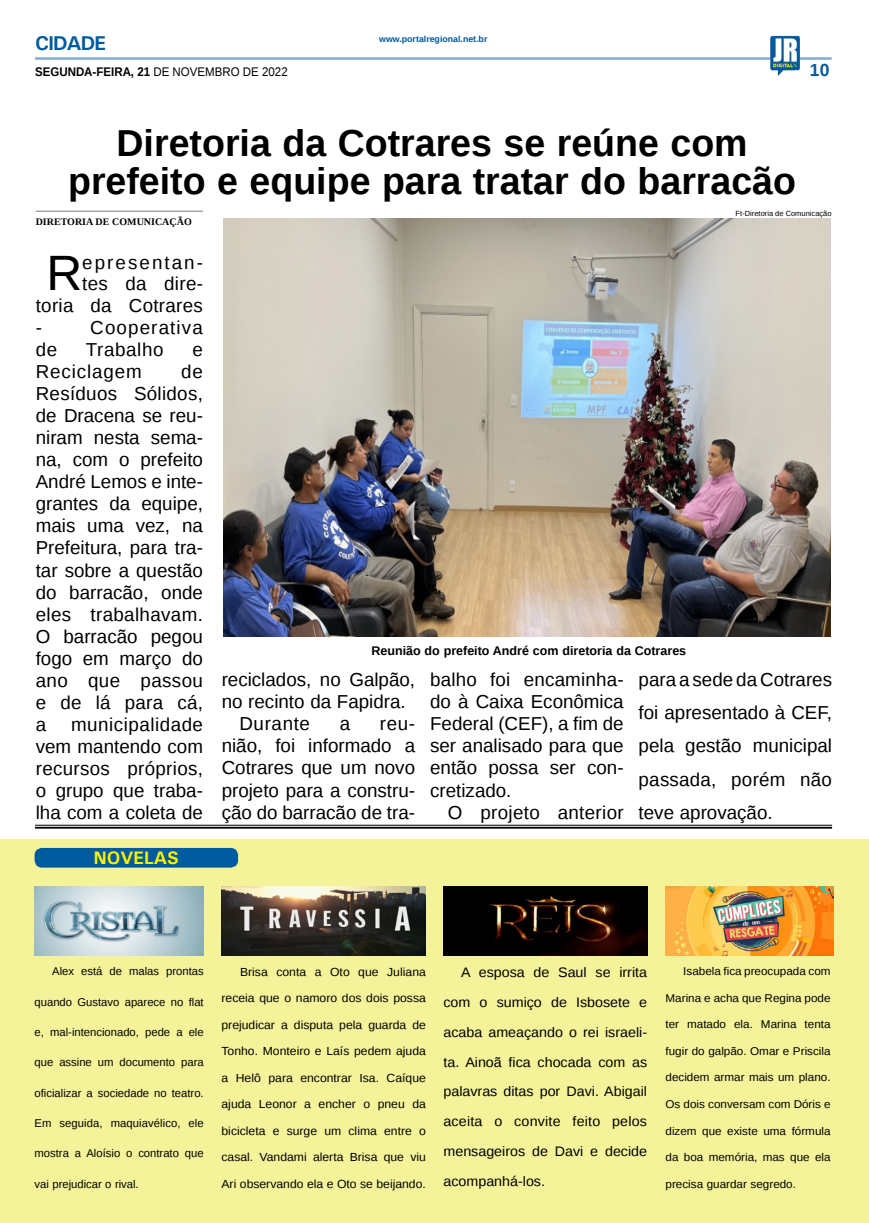
<style>
.page{position:relative;width:869px;height:1223px;background:#fff}
.page>*{position:absolute;margin:0;border:0;box-sizing:border-box;transform-origin:0 0}
.MATÉRIA{font:49.62px "Liberation Sans";color:#000}
.TÍTULO{font:700 37.5px "Liberation Sans";color:#000}
.TITULO_PG{font:700 20px "Univers";letter-spacing:-.04em;color:#005a9e}
.MATÉRIA-2{font:18.75px/22px "Liberation Sans";color:#000;text-align:justify}
.MATÉRIA-3{font:18.75px "Liberation Sans";letter-spacing:.02em;color:#000}
.MATÉRIA-4{font:18.75px "Liberation Sans";letter-spacing:.035em;color:#000}
.MATÉRIA-5{font:18.75px "Liberation Sans";letter-spacing:.11em;color:#000}
.MATÉRIA-6{font:18.75px "Liberation Sans";letter-spacing:.06em;color:#000}
.MATÉRIA-7{font:18.75px "Liberation Sans";letter-spacing:.05em;color:#000}
.t1{font:700 18.12px "Univers";color:#fff200}
.TÍTULO-2{font:700 17.5px "Liberation Sans";color:#005a9e}
.MATÉRIA-8{font:13.75px/29.8px "Liberation Sans";color:#000;text-align:justify;scale:1.04 1}
.LEGENDA{font:700 12.5px "Liberation Sans";color:#000}
.DATA_PG{font:700 12.5px "Liberation Sans";color:#000;scale:.92 1}
.MATÉRIA-9{font:11.75px "Liberation Sans";color:#000;scale:1.04 1}
.MATÉRIA-10{font:11.25px "Liberation Sans";color:#000;scale:1.04 1}
.MATÉRIA-11{font:11.25px "Liberation Sans";color:#000}
.CRÉDITO_NOME{font:700 10px "Liberation Serif";color:#000}
.DATA_PG-2{font:700 8.75px "Liberation Sans";color:#005a9e}
.CRÉDITO_FOTO{font:7.5px "Liberation Sans";color:#000}
.s1{font-weight:400}
</style>
<div class="page">
<hr style="left:35px;top:57px;width:796px;height:3px;background:#005a9e">
<img style="left:769px;top:36px;width:30px;height:40px">
<div style="left:0;top:839px;width:868px;height:383px;background:#f5f39a"></div>
<div style="left:35px;top:848px;width:203px;height:19px;background:#005b9e;border-radius:8px"></div>
<hr style="left:35px;top:825px;width:796px;height:1px;background:#000101">
<hr style="left:35px;top:826px;width:796px;height:2px;background:#000101">
<img style="left:665px;top:886px;width:168px;height:69px">
<img style="left:35px;top:886px;width:169px;height:69px">
<img style="left:221px;top:886px;width:205px;height:69px">
<img style="left:443px;top:886px;width:204px;height:69px">
<img style="left:223px;top:218px;width:607px;height:418px">
<hr style="left:36px;top:211px;width:167px;height:1px;background:#939598">
<p class="TITULO_PG" style="left:35px;top:31px;width:72px">CIDADE</p>
<p class="DATA_PG" style="left:35px;top:63px;width:276px">SEGUNDA-FEIRA, 21 <span class="s1">DE NOVEMBRO DE 2022</span></p>
<p class="DATA_PG-2" style="left:379px;top:33px;width:110px">www.portalregional.net.br</p>
<p class="TÍTULO-2" style="left:809px;top:58px;width:21px">10</p>
<p class="TÍTULO" style="left:116px;top:117px;width:632px">Diretoria da Cotrares se reúne com</p>
<p class="TÍTULO" style="left:68px;top:155px;width:729px">prefeito e equipe para tratar do barracão</p>
<p class="CRÉDITO_NOME" style="left:36px;top:215px;width:157px">DIRETORIA DE COMUNICAÇÃO</p>
<p class="MATÉRIA" style="left:46px;top:245px;width:37px">R</p>
<p class="MATÉRIA-5" style="left:82px;top:252px;width:122px">epresentan-</p>
<p class="CRÉDITO_FOTO" style="left:735px;top:209px;width:97px">Ft-Diretoria de Comunicação</p>
<p class="MATÉRIA-2" style="left:82px;top:273px;width:122px">tes da dire-</p>
<p class="MATÉRIA-2" style="left:36px;top:295px;width:168px">toria da Cotrares</p>
<p class="MATÉRIA-2" style="left:36px;top:317px;width:8px">-</p>
<p class="MATÉRIA-6" style="left:90px;top:317px;width:114px">Cooperativa</p>
<p class="MATÉRIA-2" style="left:36px;top:339px;width:23px">de</p>
<p class="MATÉRIA-4" style="left:86px;top:339px;width:79px">Trabalho</p>
<p class="MATÉRIA-2" style="left:192px;top:339px;width:12px">e</p>
<p class="MATÉRIA-7" style="left:36px;top:361px;width:108px">Reciclagem</p>
<p class="MATÉRIA-2" style="left:36px;top:361px;width:169px;text-indent:145px">de Resíduos Sólidos, de Dracena se reu&shy;niram nesta sema&shy;na, com o prefeito André Lemos e inte&shy;grantes da equipe, mais uma vez, na Prefeitura, para tra&shy;tar sobre a questão do barracão, onde eles trabalhavam.<br>O barracão pegou fogo em março do ano que passou e de lá para cá, a</p>
<p class="LEGENDA" style="left:371px;top:641px;width:316px">Reunião do prefeito André com diretoria da Cotrares</p>
<p class="MATÉRIA-2" style="left:221px;top:669px;width:195px">reciclados, no Galpão, no recinto da Fapidra.</p>
<p class="MATÉRIA-4" style="left:239px;top:713px;width:72px">Durante</p>
<p class="MATÉRIA-2" style="left:339px;top:713px;width:12px">a</p>
<p class="MATÉRIA-2" style="left:430px;top:669px;width:195px">balho foi encaminha&shy;do à Caixa Econômica Federal (CEF), a fim de ser analisado para que então possa ser con&shy;cretizado.</p>
<p class="MATÉRIA-3" style="left:447px;top:801px;width:177px">O projeto anterior</p>
<p class="MATÉRIA-2" style="left:638px;top:663px;width:195px;line-height:33.2px">para a sede da Cotrares foi apresentado à CEF, pela gestão municipal passada, porém não teve aprovação.</p>
<p class="MATÉRIA-2" style="left:36px;top:714px;width:169px;text-indent:35px">municipalidade vem mantendo com recursos próprios, o grupo que traba&shy;lha com a coleta de</p>
<p class="MATÉRIA-2" style="left:221px;top:713px;width:195px;text-indent:158px">reu&shy;nião, foi informado a Cotrares que um novo projeto para a constru&shy;ção do barracão de tra-</p>
<p class="t1" style="left:94px;top:846px;width:87px">NOVELAS</p>
<p class="MATÉRIA-11" style="left:52px;top:965px;width:153px">Alex está de malas prontas</p>
<p class="MATÉRIA-11" style="left:35px;top:995px;width:171px">quando Gustavo aparece no flat</p>
<p class="MATÉRIA-11" style="left:35px;top:1025px;width:171px">e, mal-intencionado, pede a ele</p>
<p class="MATÉRIA-11" style="left:35px;top:1056px;width:171px">que assine um documento para</p>
<p class="MATÉRIA-11" style="left:35px;top:1086px;width:170px">oficializar a sociedade no teatro.</p>
<p class="MATÉRIA-11" style="left:35px;top:1116px;width:171px">Em seguida, maquiavélico, ele</p>
<p class="MATÉRIA-11" style="left:35px;top:1147px;width:171px">mostra a Aloísio o contrato que</p>
<p class="MATÉRIA-11" style="left:35px;top:1177px;width:106px">vai prejudicar o rival.</p>
<p class="MATÉRIA-9" style="left:240px;top:965px;width:180px">Brisa conta a Oto que Juliana</p>
<p class="MATÉRIA-9" style="left:221px;top:991px;width:198px">receia que o namoro dos dois possa</p>
<p class="MATÉRIA-9" style="left:221px;top:1018px;width:198px">prejudicar a disputa pela guarda de</p>
<p class="MATÉRIA-9" style="left:221px;top:1044px;width:198px">Tonho. Monteiro e Laís pedem ajuda</p>
<p class="MATÉRIA-9" style="left:221px;top:1070px;width:198px">a Helô para encontrar Isa. Caíque</p>
<p class="MATÉRIA-9" style="left:221px;top:1097px;width:198px">ajuda Leonor a encher o pneu da</p>
<p class="MATÉRIA-9" style="left:221px;top:1123px;width:198px">bicicleta e surge um clima entre o</p>
<p class="MATÉRIA-9" style="left:221px;top:1150px;width:198px">casal. Vandami alerta Brisa que viu</p>
<p class="MATÉRIA-9" style="left:221px;top:1176px;width:198px">Ari observando ela e Oto se beijando.</p>
<p class="MATÉRIA-8" style="left:443px;top:958px;width:197px;text-indent:18px">A esposa de Saul se irrita com o sumiço de Isbosete e acaba ameaçando o rei israeli&shy;ta. Ainoã fica chocada com as palavras ditas por Davi. Abigail aceita o convite feito pelos mensageiros de Davi e decide acompanhá-los.</p>
<p class="MATÉRIA-10" style="left:683px;top:965px;width:143px">Isabela fica preocupada com</p>
<p class="MATÉRIA-10" style="left:665px;top:991px;width:160px">Marina e acha que Regina pode</p>
<p class="MATÉRIA-10" style="left:665px;top:1018px;width:160px">ter matado ela. Marina tenta</p>
<p class="MATÉRIA-10" style="left:665px;top:1044px;width:160px">fugir do galpão. Omar e Priscila</p>
<p class="MATÉRIA-10" style="left:665px;top:1071px;width:160px">decidem armar mais um plano.</p>
<p class="MATÉRIA-10" style="left:665px;top:1097px;width:160px">Os dois conversam com Dóris e</p>
<p class="MATÉRIA-10" style="left:665px;top:1124px;width:160px">dizem que existe uma fórmula</p>
<p class="MATÉRIA-10" style="left:665px;top:1150px;width:160px">da boa memória, mas que ela</p>
<p class="MATÉRIA-10" style="left:665px;top:1177px;width:127px">precisa guardar segredo.</p>
</div>
